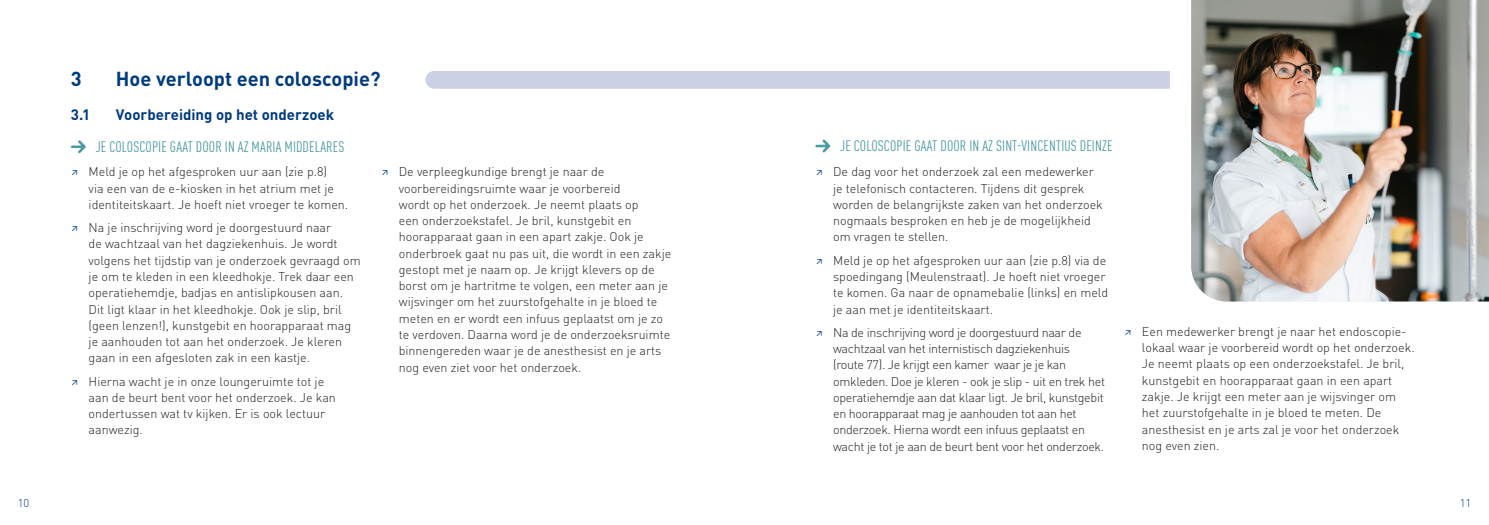
<style>
.page{position:relative;width:1489px;height:525px;background:#fff}
.page>*{position:absolute;margin:0;border:0;box-sizing:border-box;transform-origin:0 0}
.Titel_donkerblauw_12pt{font:700 20px "DINOT";color:#013b7f}
.Titel_donkerblauw_12pt-2{font:condensed 15px "DINOT";letter-spacing:.01em;color:#4d9aa2}
.t1{font:700 15px "DINOT";color:#013b7f}
.t2{font:300 12.5px/16.2px "DINOT";color:#231f20}
.t3{font:300 12.5px/16.2px "DINOT";letter-spacing:-.025em;color:#231f20}
.t4{font:300 11.25px "DINOT";color:#013b7f}
.s1{font-weight:400;font-stretch:condensed;color:#013b7f}
</style>
<div class="page">
<svg style="left:71px;top:140px;width:15px;height:13px"></svg>
<svg style="left:815px;top:139px;width:15px;height:13px"></svg>
<img style="left:1191px;top:0;width:297px;height:301px">
<div style="left:425px;top:71px;width:744px;height:18px;background:#cbd0e4"></div>
<p class="Titel_donkerblauw_12pt" style="left:71px;top:66px;width:12px">3</p>
<p class="Titel_donkerblauw_12pt" style="left:116px;top:66px;width:266px">Hoe verloopt een coloscopie?</p>
<p class="t1" style="left:71px;top:105px;width:21px">3.1</p>
<p class="t1" style="left:116px;top:105px;width:220px">Voorbereiding op het onderzoek</p>
<p class="Titel_donkerblauw_12pt-2" style="left:96px;top:138px;width:250px">JE COLOSCOPIE GAAT DOOR IN AZ MARIA MIDDELARES</p>
<p class="t2" style="left:89px;top:163px;width:261px;text-indent:-18px"><span class="s1">↗</span> Meld je op het afgesproken uur aan (zie p.8)<br>via een van de e-kiosken in het atrium met je identiteitskaart. Je hoeft niet vroeger te komen.</p>
<p class="t2" style="left:89px;top:219px;width:273px;text-indent:-18px"><span class="s1">↗</span> Na je inschrijving word je doorgestuurd naar<br>de wachtzaal van het dagziekenhuis. Je wordt volgens het tijdstip van je onderzoek gevraagd om je om te kleden in een kleedhokje. Trek daar een operatiehemdje, badjas en antislipkousen aan.<br>Dit ligt klaar in het kleedhokje. Ook je slip, bril (geen lenzen!), kunstgebit en hoorapparaat mag je aanhouden tot aan het onderzoek. Je kleren gaan in een afgesloten zak in een kastje.</p>
<p class="t2" style="left:89px;top:373px;width:249px;text-indent:-18px"><span class="s1">↗</span> Hierna wacht je in onze loungeruimte tot je aan de beurt bent voor het onderzoek. Je kan ondertussen wat tv kijken. Er is ook lectuur aanwezig.</p>
<p class="t2" style="left:399px;top:163px;width:274px;text-indent:-18px"><span class="s1">↗</span> De verpleegkundige brengt je naar de voorbereidingsruimte waar je voorbereid<br>wordt op het onderzoek. Je neemt plaats op<br>een onderzoekstafel. Je bril, kunstgebit en hoorapparaat gaan in een apart zakje. Ook je onderbroek gaat nu pas uit, die wordt in een zakje gestopt met je naam op. Je krijgt klevers op de borst om je hartritme te volgen, een meter aan je wijsvinger om het zuurstofgehalte in je bloed te meten en er wordt een infuus geplaatst om je zo te verdoven. Daarna word je de onderzoeksruimte binnengereden waar je de anesthesist en je arts nog even ziet voor het onderzoek.</p>
<p class="Titel_donkerblauw_12pt-2" style="left:840px;top:137px;width:274px">JE COLOSCOPIE GAAT DOOR IN AZ SINT-VINCENTIUS DEINZE</p>
<p class="t2" style="left:833px;top:163px;width:271px;text-indent:-18px"><span class="s1">↗</span> De dag voor het onderzoek zal een medewerker je telefonisch contacteren. Tijdens dit gesprek worden de belangrijkste zaken van het onderzoek nogmaals besproken en heb je de mogelijkheid om vragen te stellen.</p>
<p class="t2" style="left:833px;top:252px;width:276px;text-indent:-18px"><span class="s1">↗</span> Meld je op het afgesproken uur aan (zie p.8) via de spoedingang (Meulenstraat). Je hoeft niet vroeger te komen. Ga naar de opnamebalie (links) en meld je aan met je identiteitskaart.</p>
<p class="t3" style="left:833px;top:324px;width:273px;text-indent:-18px"><span class="s1">↗</span> Na de inschrijving word je doorgestuurd naar de wachtzaal van het internistisch dagziekenhuis<br>(route 77). Je krijgt een kamer waar je je kan omkleden. Doe je kleren - ook je slip - uit en trek het operatiehemdje aan dat klaar ligt. Je bril, kunstgebit en hoorapparaat mag je aanhouden tot aan het onderzoek. Hierna wordt een infuus geplaatst en wacht je tot je aan de beurt bent voor het onderzoek.</p>
<p class="t2" style="left:1141px;top:323px;width:274px;text-indent:-18px"><span class="s1">↗</span> Een medewerker brengt je naar het endoscopie&shy;lokaal waar je voorbereid wordt op het onderzoek.<br>Je neemt plaats op een onderzoekstafel. Je bril, kunstgebit en hoorapparaat gaan in een apart zakje. Je krijgt een meter aan je wijsvinger om het zuurstofgehalte in je bloed te meten. De anesthesist en je arts zal je voor het onderzoek nog even zien.</p>
<p class="t4" style="left:18px;top:495px;width:13px">10</p>
<p class="t4" style="left:1459px;top:495px;width:13px">11</p>
</div>
